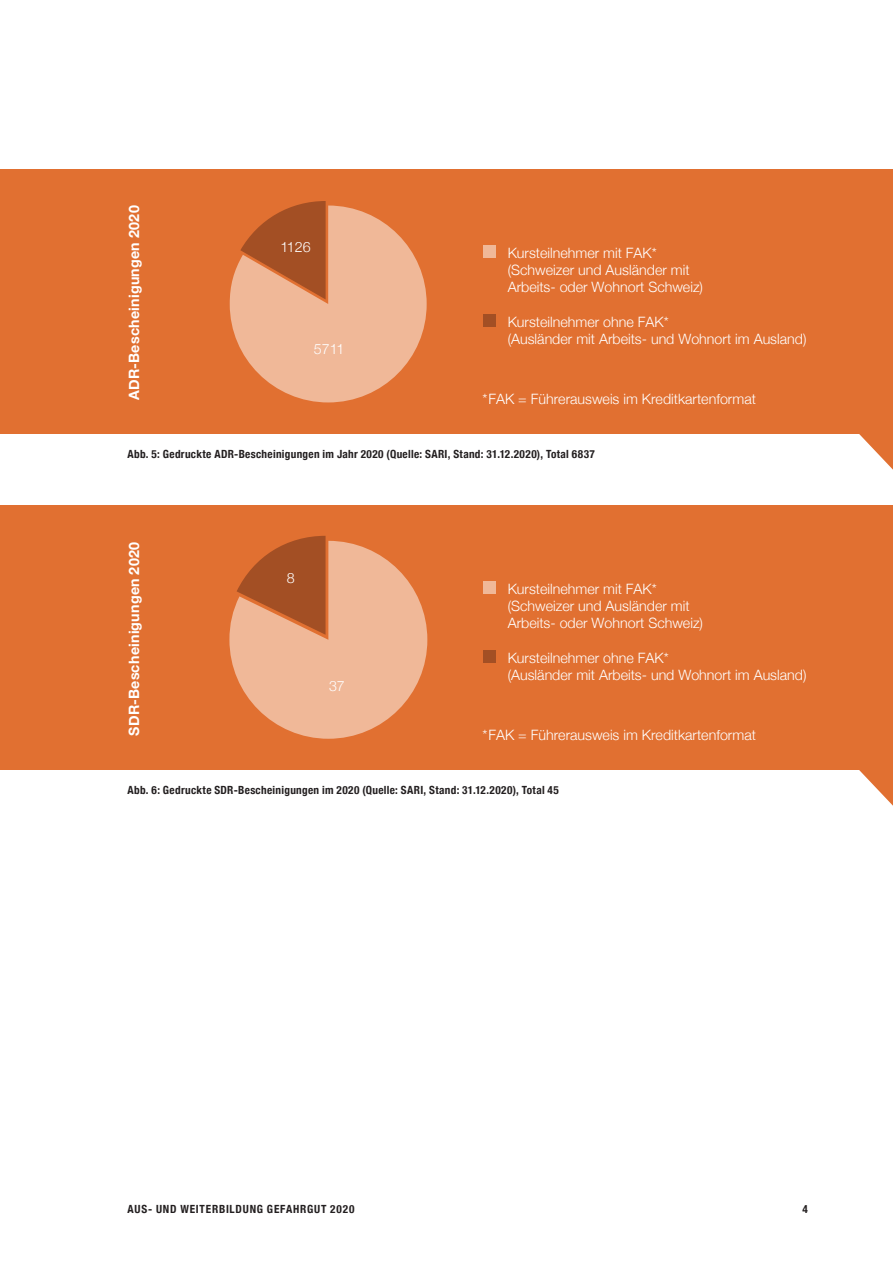
<style>
.page{position:relative;width:893px;height:1263px;background:#fff}
.page>*{position:absolute;margin:0;border:0;box-sizing:border-box;transform-origin:0 0}
.t1{font:300 14.25px/17.1px "Helvetica Neue";color:#fff}
.t2{font:700 14.25px "Helvetica Neue";letter-spacing:.015em;color:#fff}
.t3{font:700 condensed 11.25px "Helvetica Neue";letter-spacing:.03em;color:#231f20}
.t4{font:700 condensed 11.25px "Helvetica Neue";letter-spacing:.07em;color:#231f20}
</style>
<div class="page">
<div style="left:0;top:170px;width:893px;height:264px;background:#e17031"></div>
<svg style="left:859px;top:434px;width:34px;height:36px"></svg>
<div style="left:483px;top:245px;width:13px;height:13px;background:#f0b898"></div>
<div style="left:483px;top:314px;width:13px;height:13px;background:#a34f24"></div>
<svg style="left:230px;top:201px;width:197px;height:201px"></svg>
<div style="left:0;top:506px;width:893px;height:264px;background:#e17031"></div>
<svg style="left:859px;top:770px;width:34px;height:36px"></svg>
<div style="left:483px;top:581px;width:13px;height:13px;background:#f0b898"></div>
<div style="left:483px;top:650px;width:13px;height:13px;background:#a34f24"></div>
<svg style="left:229px;top:536px;width:198px;height:203px"></svg>
<p class="t2" style="left:123px;top:400px;width:196px;rotate:-90deg">ADR-Bescheinigungen 2020</p>
<p class="t1" style="left:281px;top:238px;width:32px">1126</p>
<p class="t1" style="left:314px;top:339px;width:32px">5711</p>
<p class="t1" style="left:508px;top:243px;width:197px">Kursteilnehmer mit FAK* (Schweizer und Ausländer mit<br>Arbeits- oder Wohnort Schweiz)</p>
<p class="t1" style="left:508px;top:312px;width:300px">Kursteilnehmer ohne FAK*<br>(Ausländer mit Arbeits- und Wohnort im Ausland)</p>
<p class="t1" style="left:483px;top:389px;width:275px">*FAK = Führerausweis im Kreditkartenformat</p>
<p class="t3" style="left:128px;top:444px;width:469px">Abb. 5: Gedruckte ADR-Bescheinigungen im Jahr 2020 (Quelle: SARI, Stand: 31.12.2020), Total 6837</p>
<p class="t2" style="left:123px;top:736px;width:195px;rotate:-90deg">SDR-Bescheinigungen 2020</p>
<p class="t1" style="left:287px;top:568px;width:9px">8</p>
<p class="t1" style="left:329px;top:677px;width:17px">37</p>
<p class="t1" style="left:508px;top:579px;width:197px">Kursteilnehmer mit FAK* (Schweizer und Ausländer mit<br>Arbeits- oder Wohnort Schweiz)</p>
<p class="t1" style="left:508px;top:648px;width:300px">Kursteilnehmer ohne FAK*<br>(Ausländer mit Arbeits- und Wohnort im Ausland)</p>
<p class="t1" style="left:483px;top:725px;width:275px">*FAK = Führerausweis im Kreditkartenformat</p>
<p class="t3" style="left:128px;top:780px;width:433px">Abb. 6: Gedruckte SDR-Bescheinigungen im 2020 (Quelle: SARI, Stand: 31.12.2020), Total 45</p>
<p class="t4" style="left:128px;top:1199px;width:228px">AUS- UND WEITERBILDUNG GEFAHRGUT 2020</p>
<p class="t3" style="left:802px;top:1199px;width:7px">4</p>
</div>
